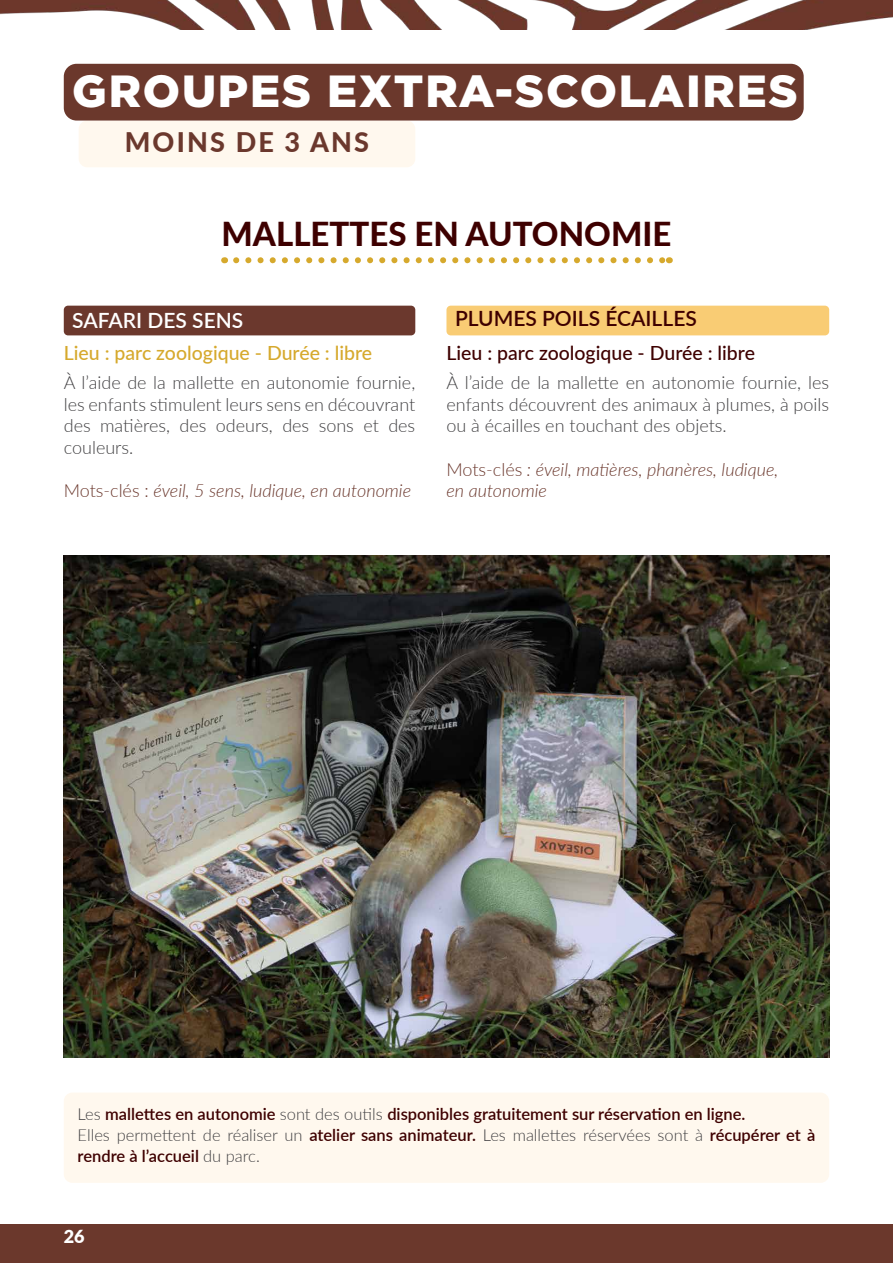
<style>
.page{position:relative;width:893px;height:1263px;background:#fff}
.page>*{position:absolute;margin:0;border:0;box-sizing:border-box;transform-origin:0 0}
.Titre{font:900 45px "Gotham";letter-spacing:.04em;color:#fff}
.Corps_de_texte_-_Centrer{font:800 33px "Lato";color:#3e0000}
.Sous-titre_-_Centrer{font:800 27px "Lato";letter-spacing:.08em;color:#6b382d}
.t1{font:600 21px "Lato";color:#3e0000}
.t2{font:600 21px "Lato";color:#fff}
.t3{font:500 19.5px "Lato";color:#d6a92d}
.t4{font:500 19.5px "Lato";color:#3e0000}
.t5{font:300 18px/21.6px "Lato";color:#414042;text-align:justify}
.t6{font:italic 300 18px "Lato";color:#6b382d}
.t7{font:900 18px "Lato";color:#fff}
.Corps_de_texte_-_Aligner_à_gauche{font:300 16.5px/21px "Lato";color:#414042}
.Corps_de_texte_-_Aligner_à_gauche-2{font:600 16.5px "Lato";color:#3e0000}
.s1{font-style:normal}
.s2{font-weight:300;color:#414042}
.s3{font-weight:600;color:#3e0000}
</style>
<div class="page">
<div style="left:0;top:1224px;width:893px;height:39px;background:#6b382c"></div>
<img style="left:0;top:0;width:893px;height:29px">
<div style="left:79px;top:121px;width:336px;height:46px;background:#fff8ee;border-radius:9px"></div>
<div style="left:64px;top:64px;width:740px;height:57px;background:#6b382c;border-radius:13px"></div>
<div style="left:64px;top:306px;width:351px;height:29px;background:#6b382d;border-radius:4px"></div>
<div style="left:446px;top:306px;width:383px;height:29px;background:#f9cc74;border-radius:4px"></div>
<img style="left:64px;top:556px;width:765px;height:501px">
<svg style="left:236px;top:257px;width:427px;height:6px"></svg>
<div style="left:64px;top:1092px;width:765px;height:91px;background:#fff8ee;border-radius:9px"></div>
<p class="Titre" style="left:72px;top:61px;width:727px">GROUPES EXTRA-SCOLAIRES</p>
<p class="Sous-titre_-_Centrer" style="left:125px;top:122px;width:246px">MOINS DE 3 ANS</p>
<p class="Corps_de_texte_-_Centrer" style="left:222px;top:210px;width:451px">MALLETTES EN AUTONOMIE</p>
<p class="t2" style="left:72px;top:305px;width:173px">SAFARI DES SENS</p>
<p class="t3" style="left:64px;top:338px;width:310px">Lieu : parc zoologique - Durée : libre</p>
<p class="t5" style="left:64px;top:371px;width:353px">À l’aide de la mallette en autonomie fournie, les enfants stimulent leurs sens en découvrant des matières, des odeurs, des sons et des couleurs.</p>
<p class="t6" style="left:64px;top:478px;width:349px"><span class="s1">Mots-clés :</span> éveil, 5 sens, ludique, en autonomie</p>
<p class="t1" style="left:455px;top:303px;width:243px">PLUMES POILS ÉCAILLES</p>
<p class="t4" style="left:446px;top:338px;width:310px">Lieu : parc zoologique - Durée : libre</p>
<p class="t5" style="left:446px;top:371px;width:384px">À l’aide de la mallette en autonomie fournie, les enfants découvrent des animaux à plumes, à poils ou à écailles en touchant des objets.</p>
<p class="t6" style="left:446px;top:456px;width:333px"><span class="s1">Mots-clés</span> : éveil, matières, phanères, ludique,</p>
<p class="t6" style="left:446px;top:478px;width:102px">en autonomie</p>
<p class="Corps_de_texte_-_Aligner_à_gauche-2" style="left:78px;top:1102px;width:669px"><span class="s2">Les</span> mallettes en autonomie <span class="s2">sont des outils</span> disponibles gratuitement sur réservation en ligne.</p>
<p class="Corps_de_texte_-_Aligner_à_gauche" style="left:78px;top:1124px;width:739px">Elles permettent de réaliser un <span class="s3">atelier sans animateur.</span> Les mallettes réservées sont à <span class="s3">récupérer et à rendre à l’accueil</span> du parc.</p>
<p class="t7" style="left:64px;top:1223px;width:22px">26</p>
</div>
